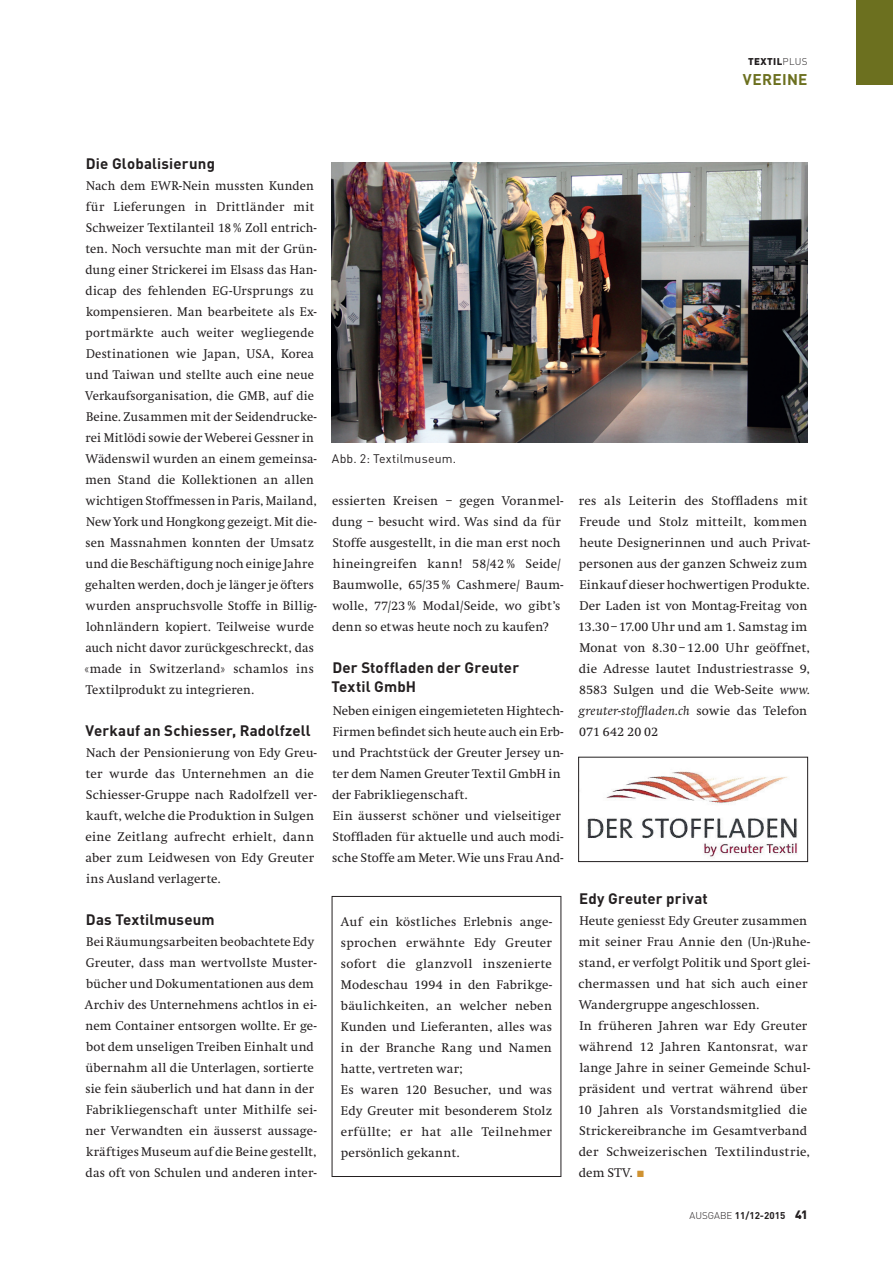
<style>
.page{position:relative;width:893px;height:1263px;background:#fff}
.page>*{position:absolute;margin:0;border:0;box-sizing:border-box;transform-origin:0 0}
.t1{font:700 15.3px "FFDIN";letter-spacing:.02em;color:#6c701f}
.t2{font:700 15px/19.2px "FFDIN";letter-spacing:.01em;color:#231f20}
.t3{font:13.2px/21px "Swift EF";letter-spacing:.015em;color:#231f20}
.t4{font:12.3px "FFDIN";letter-spacing:.015em;color:#231f20}
.t5{font:700 9.75px "FFDIN";color:#231f20}
.t6{font:900 9.75px "FFDIN";letter-spacing:.03em;color:#231f20}
.s1{font-weight:300}
.s2{font-style:italic}
.s3{color:#cf9232}
.s4{font-weight:900;font-size:12px}
</style>
<div class="page">
<div style="left:856px;top:0;width:37px;height:85px;background:#6c701f"></div>
<div style="left:332px;top:896px;width:229px;height:281px;border:1px solid #231f20"></div>
<img style="left:331px;top:163px;width:477px;height:279px">
<img style="left:587px;top:771px;width:210px;height:86px">
<div style="left:578px;top:757px;width:230px;height:105px;border:1px solid #231f20"></div>
<p class="t6" style="left:748px;top:55px;width:61px">TEXTIL<span class="s1">PLUS</span></p>
<p class="t1" style="left:743px;top:69px;width:66px">VEREINE</p>
<p class="t2" style="left:86px;top:153px;width:131px">Die Globalisierung</p>
<p class="t3" style="left:85px;top:175px;width:234px">Nach dem EWR-Nein mussten Kunden für Lieferungen in Drittländer mit Schweizer Textilanteil 18% Zoll entrich&shy;ten. Noch versuchte man mit der Grün&shy;dung einer Strickerei im Elsass das Han&shy;dicap des fehlenden EG-Ursprungs zu kompensieren. Man bearbeitete als Ex&shy;portmärkte auch weiter wegliegende Destinationen wie Japan, USA, Korea und Taiwan und stellte auch eine neue Verkaufsorganisation, die GMB, auf die Beine. Zusammen mit der Seidendrucke&shy;rei Mitlödi sowie der Weberei Gessner in Wädenswil wurden an einem gemeinsa&shy;men Stand die Kollektionen an allen wichtigen Stoffmessen in Paris, Mailand, New York und Hongkong gezeigt. Mit die&shy;sen Massnahmen konnten der Umsatz und die Beschäftigung noch einige Jahre gehalten werden, doch je länger je öfters wurden anspruchsvolle Stoffe in Billig&shy;lohnländern kopiert. Teilweise wurde auch nicht davor zurückgeschreckt, das «made in Switzerland» schamlos ins Textilprodukt zu integrieren.</p>
<p class="t2" style="left:86px;top:720px;width:227px">Verkauf an Schiesser, Radolfzell</p>
<p class="t3" style="left:85px;top:742px;width:233px">Nach der Pensionierung von Edy Greu&shy;ter wurde das Unternehmen an die Schiesser-Gruppe nach Radolfzell ver&shy;kauft, welche die Produktion in Sulgen eine Zeitlang aufrecht erhielt, dann aber zum Leidwesen von Edy Greuter ins Ausland verlagerte.</p>
<p class="t2" style="left:86px;top:909px;width:130px">Das Textilmuseum</p>
<p class="t3" style="left:85px;top:931px;width:233px">Bei Räumungsarbeiten beobachtete Edy Greuter, dass man wertvollste Muster&shy;bücher und Dokumentationen aus dem Archiv des Unternehmens achtlos in ei&shy;nem Container entsorgen wollte. Er ge&shy;bot dem unseligen Treiben Einhalt und übernahm all die Unterlagen, sortierte sie fein säuberlich und hat dann in der Fabrikliegenschaft unter Mithilfe sei&shy;ner Verwandten ein äusserst aussage&shy;kräftiges Museum auf die Beine gestellt, das oft von Schulen und anderen inter-</p>
<p class="t4" style="left:332px;top:451px;width:126px">Abb. 2: Textilmuseum.</p>
<p class="t3" style="left:332px;top:490px;width:233px">essierten Kreisen – gegen Voranmel&shy;dung – besucht wird. Was sind da für Stoffe ausgestellt, in die man erst noch hineingreifen kann! 58/42 % Seide/ Baumwolle, 65/35% Cashmere/ Baum&shy;wolle, 77/23% Modal/Seide, wo gibt’s denn so etwas heute noch zu kaufen?</p>
<p class="t2" style="left:332px;top:657px;width:189px">Der Stoffladen der Greuter<br>Textil GmbH</p>
<p class="t3" style="left:332px;top:700px;width:233px">Neben einigen eingemieteten Hightech-Firmen befindet sich heute auch ein Erb&shy;und Prachtstück der Greuter Jersey un&shy;ter dem Namen Greuter Textil GmbH in der Fabrikliegenschaft.<br>Ein äusserst schöner und vielseitiger Stoffladen für aktuelle und auch modi&shy;sche Stoffe am Meter. Wie uns Frau And-</p>
<p class="t3" style="left:341px;top:911px;width:213px">Auf ein köstliches Erlebnis ange&shy;sprochen erwähnte Edy Greuter sofort die glanzvoll inszenierte<br>Modeschau 1994 in den Fabrikge&shy;bäulichkeiten, an welcher neben<br>Kunden und Lieferanten, alles was in der Branche Rang und Namen hatte, vertreten war;<br>Es waren 120 Besucher, und was<br>Edy Greuter mit besonderem Stolz erfüllte; er hat alle Teilnehmer persönlich gekannt.</p>
<p class="t3" style="left:578px;top:490px;width:233px">res als Leiterin des Stoffladens mit Freude und Stolz mitteilt, kommen heute Designerinnen und auch Privat&shy;personen aus der ganzen Schweiz zum Einkauf dieser hochwertigen Produkte.<br>Der Laden ist von Montag-Freitag von 13.30–17.00 Uhr und am 1. Samstag im Monat von 8.30 – 12.00 Uhr geöffnet, die Adresse lautet Industriestrasse 9, 8583 Sulgen und die Web-Seite <span class="s2">www. greuter-stoffladen.ch</span> sowie das Telefon 071 642 20 02</p>
<p class="t2" style="left:579px;top:888px;width:130px">Edy Greuter privat</p>
<p class="t3" style="left:578px;top:910px;width:233px">Heute geniesst Edy Greuter zusammen mit seiner Frau Annie den (Un-)Ruhe&shy;stand, er verfolgt Politik und Sport glei&shy;chermassen und hat sich auch einer Wandergruppe angeschlossen.<br>In früheren Jahren war Edy Greuter während 12 Jahren Kantonsrat, war lange Jahre in seiner Gemeinde Schul&shy;präsident und vertrat während über 10 Jahren als Vorstandsmitglied die Strickereibranche im Gesamtverband der Schweizerischen Textilindustrie, dem STV. <span class="s3">■</span></p>
<p class="t5" style="left:690px;top:1209px;width:120px"><span class="s1">AUSGABE</span> 11/12-2015 <span class="s4">41</span></p>
</div>
